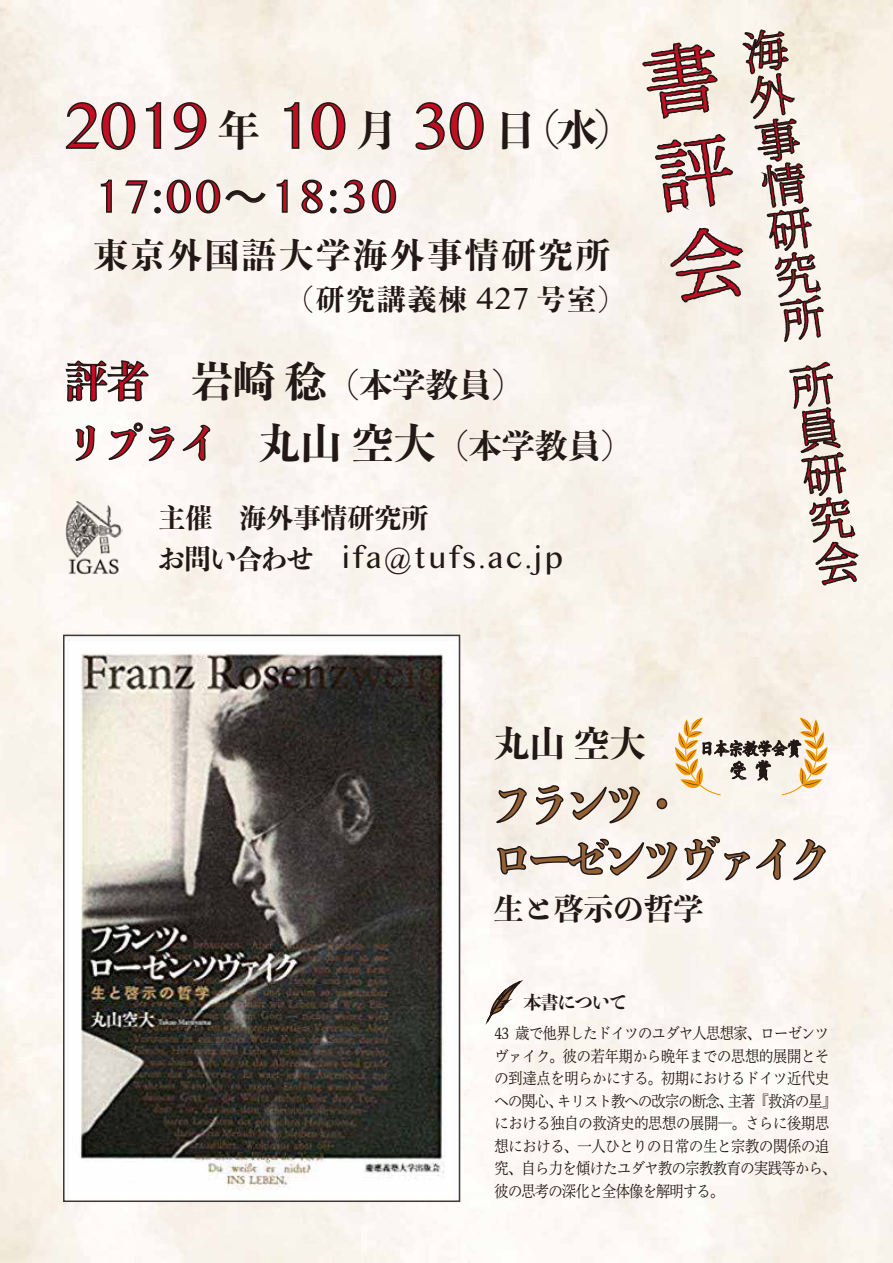
<style>
.page{position:relative;width:893px;height:1263px;background:#fff}
.page>*{position:absolute;margin:0;border:0;box-sizing:border-box;transform-origin:0 0}
.t1{font:60px "Bangla MN";letter-spacing:-.025em;color:#c30d23}
.t2{font:800 48px/55.5px "Toppan Bunkyu Midashi Mincho Std N";letter-spacing:-.18em;color:#956134;scale:.95 1}
.t3{font:45px/45px "Maboroshino Nijimi Mincho";color:#c30d23;text-align:justify}
.t4{font:42px "Bangla MN";letter-spacing:.075em;color:#c30d23}
.t5{font:800 36px "Toppan Bunkyu Midashi Mincho Std N";color:#221815}
.t6{font:800 34.5px "Toppan Bunkyu Midashi Mincho Std N";letter-spacing:.075em;color:#221815}
.t7{font:800 33px/61.5px "Toppan Bunkyu Midashi Mincho Std N";color:#221815}
.t8{font:800 30px "Toppan Bunkyu Midashi Mincho Std N";color:#221815}
.t9{font:800 28.5px "Toppan Bunkyu Midashi Mincho Std N";letter-spacing:.075em;color:#221815}
.t10{font:27px "Bangla MN";letter-spacing:.075em;color:#221815}
.t11{font:800 27px "Toppan Bunkyu Midashi Mincho Std N";color:#221815}
.t12{font:800 18px "Toppan Bunkyu Midashi Mincho Std N";letter-spacing:-.05em;color:#221815}
.t13{font:15.75px/22.5px "Toppan Bunkyu Mincho Pr 6 N";letter-spacing:-.015em;color:#221815;scale:.9 1}
.s1{font-family:"Toppan Bunkyu Midashi Mincho Std N";font-weight:800;font-size:42px;color:#221815}
.s2{color:#221815}
.s3{font-family:"Koz Go Pr 6 N";color:#221815}
.s4{font-family:"Bangla MN";font-weight:400}
.s5{font-size:42px;color:#c30d23}
.s6{font-size:42px}
.s7{font-family:"Toppan Bunkyu Midashi Mincho Std N";font-weight:800}
</style>
<div class="page">
<svg style="left:788px;top:359px;width:75px;height:227px"></svg>
<img style="left:66px;top:638px;width:391px;height:561px">
<svg style="left:100px;top:179px;width:13px;height:34px"></svg>
<svg style="left:124px;top:179px;width:143px;height:36px"></svg>
<svg style="left:276px;top:179px;width:12px;height:34px"></svg>
<svg style="left:300px;top:179px;width:97px;height:36px"></svg>
<svg style="left:65px;top:359px;width:84px;height:43px"></svg>
<svg style="left:74px;top:424px;width:22px;height:38px"></svg>
<svg style="left:107px;top:422px;width:68px;height:40px"></svg>
<svg style="left:182px;top:424px;width:29px;height:87px"></svg>
<img style="left:64px;top:500px;width:58px;height:76px">
<svg style="left:473px;top:980px;width:49px;height:81px"></svg>
<svg style="left:65px;top:101px;width:71px;height:50px"></svg>
<svg style="left:145px;top:101px;width:17px;height:49px"></svg>
<svg style="left:173px;top:101px;width:34px;height:50px"></svg>
<svg style="left:283px;top:101px;width:17px;height:49px"></svg>
<svg style="left:311px;top:101px;width:35px;height:50px"></svg>
<svg style="left:414px;top:101px;width:70px;height:50px"></svg>
<div style="left:63px;top:635px;width:397px;height:567px;border:2px solid #3e3a39"></div>
<svg style="left:495px;top:717px;width:333px;height:215px"></svg>
<svg style="left:641px;top:28px;width:201px;height:315px"></svg>
<h1 class="t1" style="left:64px;top:85px;width:574px">2019 <span class="s1">年</span> 10 <span class="s1">月</span> 30 <span class="s1">日（水）</span></h1>
<h3 class="t4" style="left:94px;top:168px;width:305px">17<span class="s2">:</span>00<span class="s3">～</span>18<span class="s2">:</span>30</h3>
<h3 class="t6" style="left:94px;top:228px;width:518px">東京外国語大学海外事情研究所</h3>
<h3 class="t9" style="left:285px;top:277px;width:343px">（研究講義棟 <span class="s4">427</span> 号室）</h3>
<h3 class="t7" style="left:65px;top:352px;width:570px"><span class="s5">評者</span><span class="s6">　岩崎 稔</span>（本学教員）<br><span class="s5">リプライ</span><span class="s6">　丸山 空大</span>（本学教員）</h3>
<h3 class="t11" style="left:159px;top:497px;width:272px">主催　海外事情研究所</h3>
<h3 class="t10" style="left:159px;top:540px;width:406px"><span class="s7">お問い合わせ</span> ifa@tufs.ac.jp</h3>
<h3 class="t3" style="left:740px;top:33px;width:24px;rotate:-8deg">海外事情研究所</h3>
<h3 class="t3" style="left:787px;top:367px;width:24px;rotate:-8deg">所員研究会</h3>
<h3 class="t5" style="left:494px;top:715px;width:154px">丸山 空大</h3>
<h2 class="t2" style="left:490px;top:774px;width:364px">フランツ・<br>ローゼンツヴァイク</h2>
<h3 class="t8" style="left:494px;top:886px;width:211px">生と啓示の哲学</h3>
<p class="t12" style="left:523px;top:988px;width:105px">本書について</p>
<p class="t13" style="left:495px;top:1020px;width:381px">43 歳で他界したドイツのユダヤ人思想家、ローゼンツヴァイク。彼の若年期から晩年までの思想的展開とその到達点を明らかにする。初期におけるドイツ近代史への関心、キリスト教への改宗の断念、主著『救済の星』における独自の救済史的思想の展開―。さらに後期思想における、一人ひとりの日常の生と宗教の関係の追究、自ら力を傾けたユダヤ教の宗教教育の実践等から、彼の思考の深化と全体像を解明する。</p>
</div>
